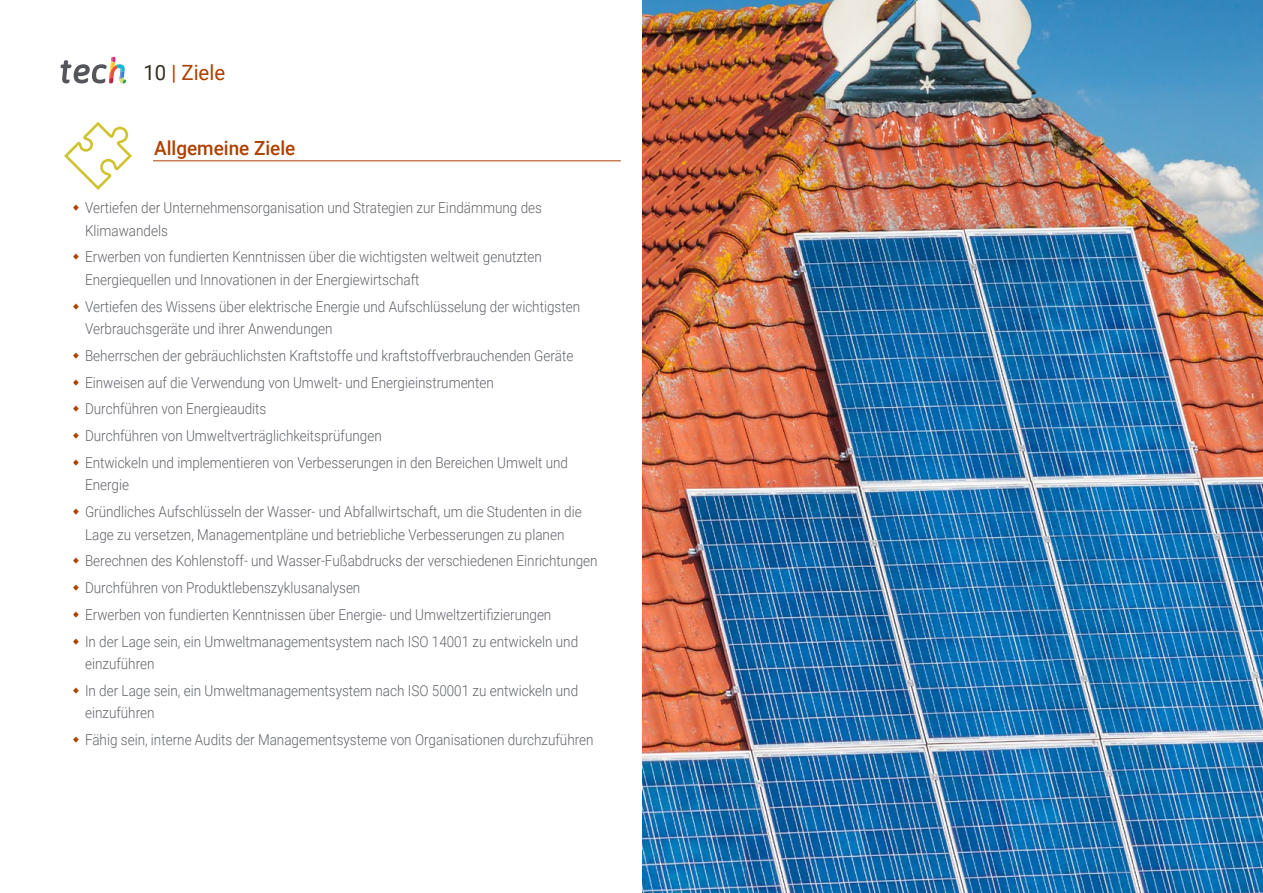
<style>
.page{position:relative;width:1263px;height:893px;background:#fff}
.page>*{position:absolute;margin:0;border:0;box-sizing:border-box;transform-origin:0 0}
.t1{font:21px "Roboto";color:#ae4000}
.t2{font:500 19.5px "Roboto";color:#ae4000}
.t3{font:300 15px/26.7px "Roboto";color:#61646a;scale:.9 1}
.s1{color:#312e20}
</style>
<div class="page">
<hr style="left:153px;top:160px;width:468px;height:1px;background:#ae4000">
<svg style="left:64px;top:122px;width:68px;height:68px"></svg>
<img style="left:642px;top:0;width:621px;height:893px">
<svg style="left:61px;top:57px;width:65px;height:27px"></svg>
<h1 class="t1" style="left:144px;top:57px;width:83px"><span class="s1">10</span> | Ziele</h1>
<h2 class="t2" style="left:154px;top:135px;width:143px">Allgemeine Ziele</h2>
<p class="t3" style="left:85px;top:196px;width:509px;line-height:22.5px">Vertiefen der Unternehmensorganisation und Strategien zur Eindämmung des<br>Klimawandels</p>
<p class="t3" style="left:85px;top:245px;width:509px;line-height:22.5px">Erwerben von fundierten Kenntnissen über die wichtigsten weltweit genutzten<br>Energiequellen und Innovationen in der Energiewirtschaft</p>
<p class="t3" style="left:85px;top:295px;width:552px;line-height:22.5px">Vertiefen des Wissens über elektrische Energie und Aufschlüsselung der wichtigsten<br>Verbrauchsgeräte und ihrer Anwendungen</p>
<p class="t3" style="left:85px;top:342px;width:544px">Beherrschen der gebräuchlichsten Kraftstoffe und kraftstoffverbrauchenden Geräte Einweisen auf die Verwendung von Umwelt- und Energieinstrumenten<br>Durchführen von Energieaudits<br>Durchführen von Umweltverträglichkeitsprüfungen<br>Entwickeln und implementieren von Verbesserungen in den Bereichen Umwelt und</p>
<p class="t3" style="left:85px;top:471px;width:553px">Energie<br>Gründliches Aufschlüsseln der Wasser- und Abfallwirtschaft, um die Studenten in die</p>
<p class="t3" style="left:85px;top:520px;width:571px">Lage zu versetzen, Managementpläne und betriebliche Verbesserungen zu planen Berechnen des Kohlenstoff- und Wasser-Fußabdrucks der verschiedenen Einrichtungen Durchführen von Produktlebenszyklusanalysen<br>Erwerben von fundierten Kenntnissen über Energie- und Umweltzertifizierungen<br>In der Lage sein, ein Umweltmanagementsystem nach ISO 14001 zu entwickeln und</p>
<p class="t3" style="left:85px;top:650px;width:549px">einzuführen<br>In der Lage sein, ein Umweltmanagementsystem nach ISO 50001 zu entwickeln und</p>
<p class="t3" style="left:85px;top:699px;width:567px">einzuführen<br>Fähig sein, interne Audits der Managementsysteme von Organisationen durchzuführen</p>
</div>
